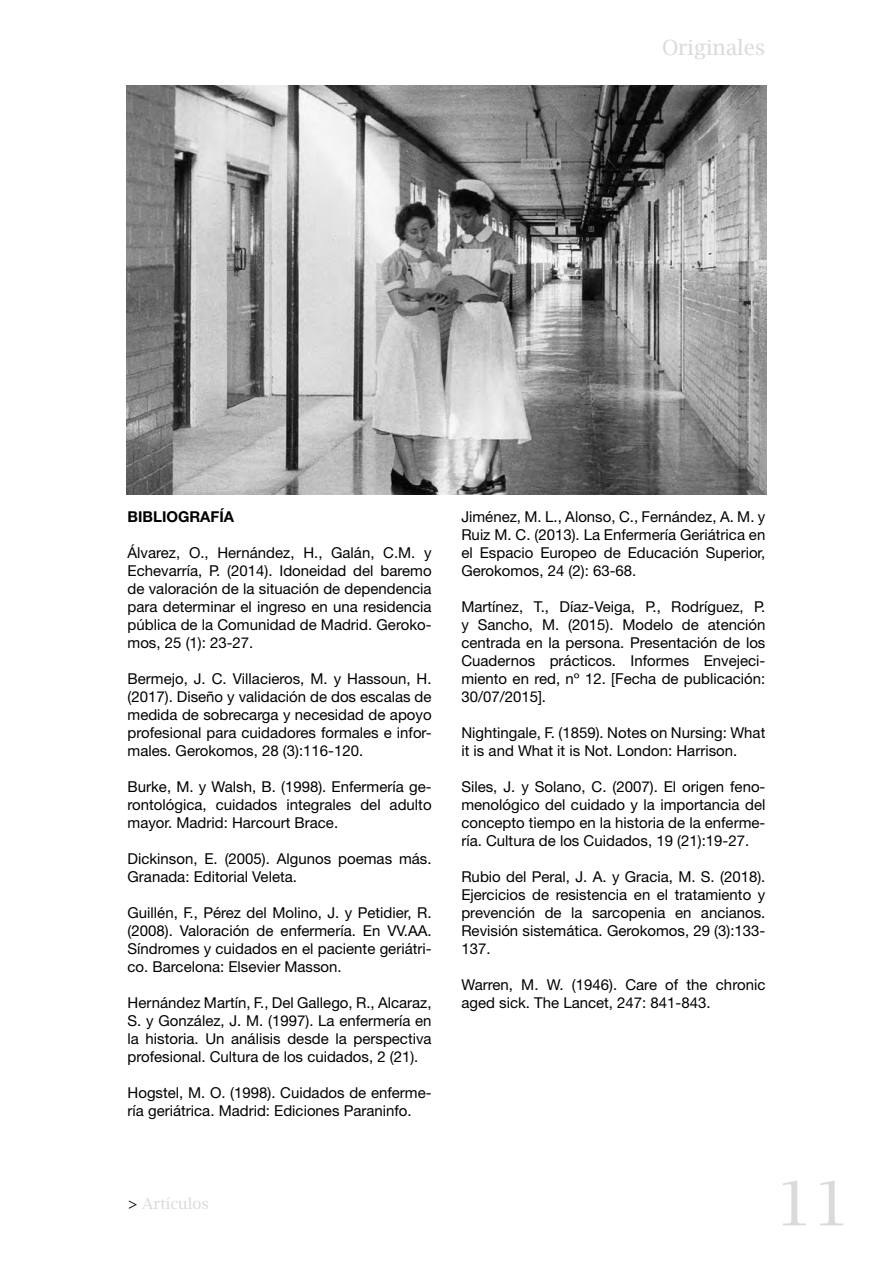
<style>
.page{position:relative;width:893px;height:1263px;background:#fff}
.page>*{position:absolute;margin:0;border:0;box-sizing:border-box;transform-origin:0 0}
.t1{font:61.5px "Lucida Bright";color:#dadada}
.t2{font:21px "Lucida Bright";color:#dadada}
.t3{font:15px/18px "Helvetica Neue LT Std";color:#000;text-align:justify}
.t4{font:700 15px "Helvetica Neue LT Std";color:#000}
.t5{font:15px "Lucida Bright";color:#dadada}
.s1{color:#000}
</style>
<div class="page">
<img style="left:126px;top:85px;width:640px;height:410px">
<h2 class="t2" style="left:662px;top:36px;width:105px">Originales</h2>
<p class="t4" style="left:128px;top:507px;width:108px">BIBLIOGRAFÍA</p>
<p class="t3" style="left:128px;top:543px;width:306px">Álvarez, O., Hernández, H., Galán, C.M. y Echevarría, P. (2014). Idoneidad del baremo de valoración de la situación de dependencia para determinar el ingreso en una residencia pública de la Comunidad de Madrid. Geroko&shy;mos, 25 (1): 23-27.</p>
<p class="t3" style="left:128px;top:669px;width:306px">Bermejo, J. C. Villacieros, M. y Hassoun, H. (2017). Diseño y validación de dos escalas de medida de sobrecarga y necesidad de apoyo profesional para cuidadores formales e infor&shy;males. Gerokomos, 28 (3):116-120.</p>
<p class="t3" style="left:128px;top:777px;width:306px">Burke, M. y Walsh, B. (1998). Enfermería ge&shy;rontológica, cuidados integrales del adulto mayor. Madrid: Harcourt Brace.</p>
<p class="t3" style="left:128px;top:849px;width:306px">Dickinson, E. (2005). Algunos poemas más.<br>Granada: Editorial Veleta.</p>
<p class="t3" style="left:128px;top:903px;width:306px">Guillén, F., Pérez del Molino, J. y Petidier, R. (2008). Valoración de enfermería. En VV.AA.<br>Síndromes y cuidados en el paciente geriátri&shy;co. Barcelona: Elsevier Masson.</p>
<p class="t3" style="left:128px;top:993px;width:306px">Hernández Martín, F., Del Gallego, R., Alcaraz, S. y González, J. M. (1997). La enfermería en la historia. Un análisis desde la perspectiva profesional. Cultura de los cuidados, 2 (21).</p>
<p class="t3" style="left:128px;top:1083px;width:305px">Hogstel, M. O. (1998). Cuidados de enferme&shy;ría geriátrica. Madrid: Ediciones Paraninfo.</p>
<p class="t5" style="left:129px;top:1195px;width:82px"><span class="s1">&gt;</span> Artículos</p>
<p class="t3" style="left:461px;top:507px;width:306px">Jiménez, M. L., Alonso, C., Fernández, A. M. y Ruiz M. C. (2013). La Enfermería Geriátrica en el Espacio Europeo de Educación Superior, Gerokomos, 24 (2): 63-68.</p>
<p class="t3" style="left:461px;top:597px;width:306px">Martínez, T., Díaz-Veiga, P., Rodríguez, P. y Sancho, M. (2015). Modelo de atención centrada en la persona. Presentación de los Cuadernos prácticos. Informes Envejeci&shy;miento en red, nº 12. [Fecha de publicación:<br>30/07/2015].</p>
<p class="t3" style="left:461px;top:723px;width:306px">Nightingale, F. (1859). Notes on Nursing: What it is and What it is Not. London: Harrison.</p>
<p class="t3" style="left:461px;top:777px;width:306px">Siles, J. y Solano, C. (2007). El origen feno&shy;menológico del cuidado y la importancia del concepto tiempo en la historia de la enferme&shy;ría. Cultura de los Cuidados, 19 (21):19-27.</p>
<p class="t3" style="left:461px;top:867px;width:306px">Rubio del Peral, J. A. y Gracia, M. S. (2018).<br>Ejercicios de resistencia en el tratamiento y prevención de la sarcopenia en ancianos.<br>Revisión sistemática. Gerokomos, 29 (3):133- 137.</p>
<p class="t3" style="left:461px;top:975px;width:305px">Warren, M. W. (1946). Care of the chronic aged sick. The Lancet, 247: 841-843.</p>
<h1 class="t1" style="left:776px;top:1168px;width:76px">11</h1>
</div>
